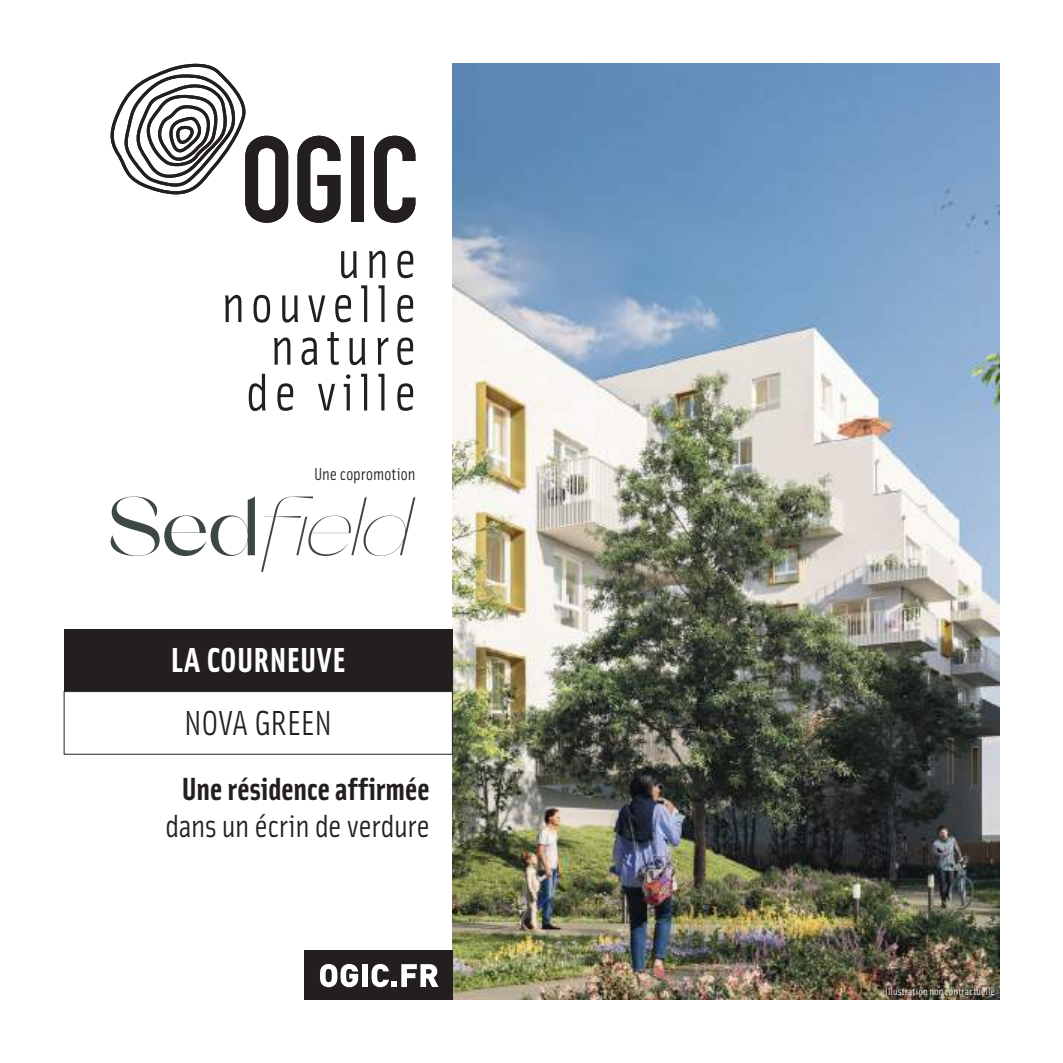
<style>
.page{position:relative;width:1063px;height:1063px;background:#fff}
.page>*{position:absolute;margin:0;border:0;box-sizing:border-box;transform-origin:0 0}
.t1{font:700 34.8px "Solex OT";letter-spacing:-.005em;color:#fff}
.t2{font:34.8px "Solex OT";letter-spacing:-.01em;color:#241f1f}
.t3{font:700 32.1px "Solex OT";letter-spacing:-.01em;color:#241f1f}
.t4{font:32.1px "Solex OT";letter-spacing:-.015em;color:#241f1f}
.t5{font:17.4px "Solex OT";letter-spacing:-.01em;color:#241f1f}
.t6{font:10.5px "Solex OT";letter-spacing:.015em;color:#fff}
</style>
<div class="page">
<svg style="left:341px;top:251px;width:16px;height:27px"></svg>
<svg style="left:369px;top:251px;width:16px;height:27px"></svg>
<svg style="left:397px;top:251px;width:16px;height:27px"></svg>
<svg style="left:225px;top:295px;width:16px;height:27px"></svg>
<svg style="left:254px;top:295px;width:16px;height:28px"></svg>
<svg style="left:282px;top:295px;width:16px;height:28px"></svg>
<svg style="left:308px;top:295px;width:17px;height:27px"></svg>
<svg style="left:335px;top:295px;width:16px;height:27px"></svg>
<svg style="left:361px;top:285px;width:6px;height:37px"></svg>
<svg style="left:378px;top:285px;width:7px;height:37px"></svg>
<svg style="left:397px;top:295px;width:16px;height:27px"></svg>
<svg style="left:274px;top:338px;width:16px;height:27px"></svg>
<svg style="left:301px;top:338px;width:16px;height:27px"></svg>
<svg style="left:327px;top:332px;width:12px;height:33px"></svg>
<svg style="left:350px;top:338px;width:15px;height:27px"></svg>
<svg style="left:377px;top:338px;width:11px;height:27px"></svg>
<svg style="left:397px;top:338px;width:16px;height:27px"></svg>
<svg style="left:249px;top:374px;width:17px;height:37px"></svg>
<svg style="left:277px;top:383px;width:16px;height:28px"></svg>
<svg style="left:318px;top:384px;width:17px;height:26px"></svg>
<svg style="left:344px;top:374px;width:6px;height:36px"></svg>
<svg style="left:361px;top:374px;width:6px;height:36px"></svg>
<svg style="left:378px;top:374px;width:7px;height:36px"></svg>
<svg style="left:397px;top:383px;width:16px;height:28px"></svg>
<svg style="left:374px;top:136px;width:41px;height:87px"></svg>
<svg style="left:297px;top:136px;width:43px;height:87px"></svg>
<div style="left:351px;top:136px;width:13px;height:86px;background:#241f1f"></div>
<svg style="left:111px;top:64px;width:177px;height:159px"></svg>
<img style="left:453px;top:64px;width:546px;height:935px">
<div style="left:305px;top:950px;width:148px;height:49px;background:#241f1f"></div>
<svg style="left:320px;top:964px;width:38px;height:23px"></svg>
<div style="left:362px;top:964px;width:6px;height:23px;background:#fff"></div>
<svg style="left:371px;top:964px;width:68px;height:23px"></svg>
<div style="left:64px;top:629px;width:389px;height:62px;background:#241f1f"></div>
<div style="left:64px;top:691px;width:389px;height:64px;border:1px solid #241f1f"></div>
<svg style="left:111px;top:496px;width:144px;height:60px"></svg>
<svg style="left:261px;top:497px;width:154px;height:75px"></svg>
<h3 class="t5" style="left:314px;top:463px;width:103px">Une copromotion</h3>
<h1 class="t1" style="left:171px;top:637px;width:177px">LA COURNEUVE</h1>
<h1 class="t2" style="left:184px;top:701px;width:150px">NOVA GREEN</h1>
<h2 class="t3" style="left:181px;top:767px;width:250px">Une résidence affirmée</h2>
<h2 class="t4" style="left:165px;top:805px;width:266px">dans un écrin de verdure</h2>
<p class="t6" style="left:885px;top:985px;width:111px">Illustration non contractuelle</p>
</div>
